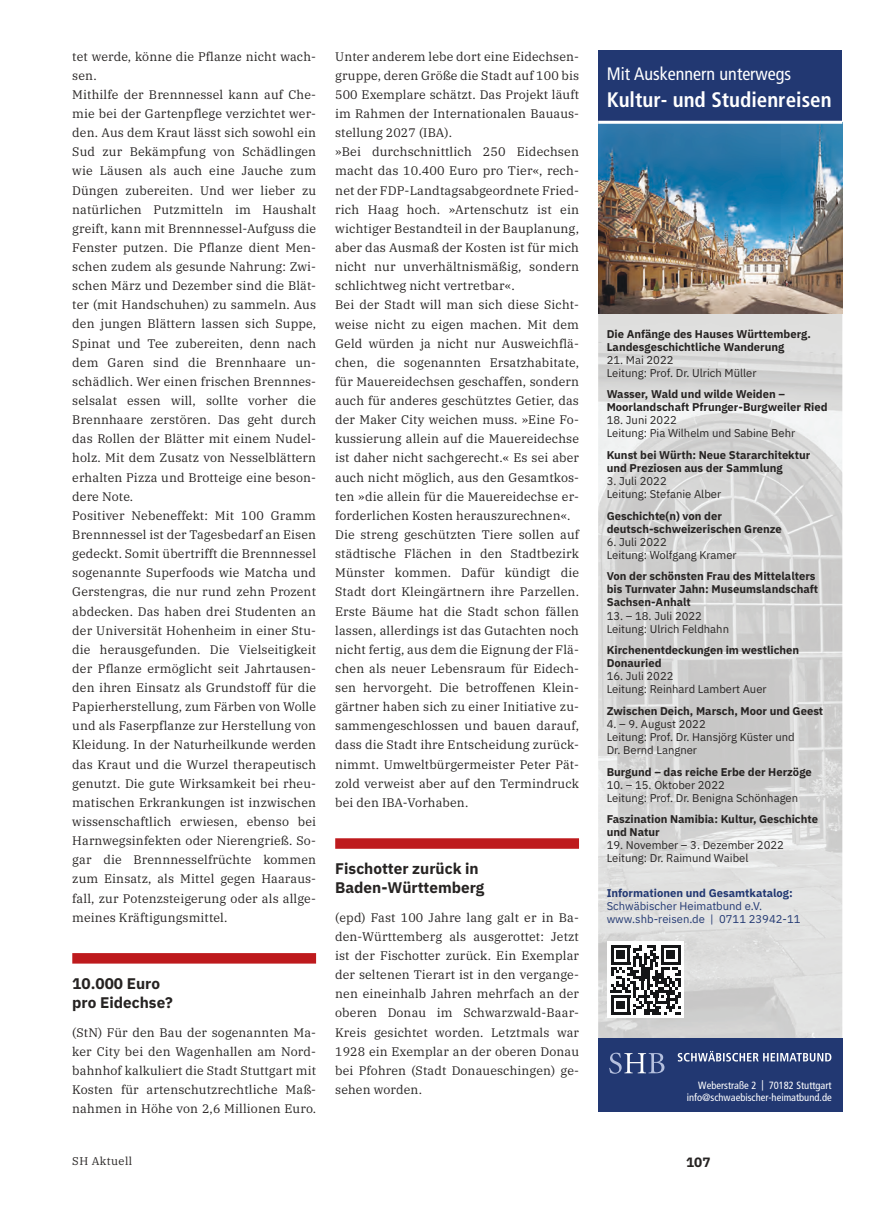
<style>
.page{position:relative;width:893px;height:1212px;background:#fff}
.page>*{position:absolute;margin:0;border:0;box-sizing:border-box;transform-origin:0 0}
.t1{font:21px "Frutiger Bold Cn 2";color:#fff}
.t2{font:18px "Frutiger Cn 3";color:#fff}
.t3{font:15.3px/18.5px "IBM Plex Sans Bold 22";color:#262322}
.t4{font:13.5px "IBM Plex Sans Bold 22";color:#262322}
.t5{font:12.3px/19.2px "IBM Plex Serif 22";letter-spacing:.01em;color:#262322}
.t6{font:11.25px/13px "IBM Plex Sans Bold 3";color:#262322}
.t7{font:11.25px/13px "IBM Plex Sans 3";color:#262322}
.t8{font:11.25px/13px "IBM Plex Sans 3";color:#223872}
.t9{font:11.25px "IBM Plex Sans Bold 3";color:#223872}
.t10{font:11.25px "IBM Plex Serif 2";letter-spacing:.04em;color:#262322}
.t11{font:10.5px/12.6px "Frutiger Cn 3";color:#fff;text-align:right}
</style>
<div class="page">
<div style="left:72px;top:953px;width:244px;height:10px;background:#be1a1d"></div>
<div style="left:335px;top:838px;width:244px;height:11px;background:#be1a1d"></div>
<img style="left:598px;top:124px;width:244px;height:914px">
<div style="left:598px;top:1038px;width:244px;height:74px;background:#223872"></div>
<svg style="left:609px;top:1053px;width:55px;height:21px"></svg>
<svg style="left:678px;top:1051px;width:153px;height:10px"></svg>
<div style="left:598px;top:50px;width:244px;height:73px;background:#223872"></div>
<hr style="left:598px;top:121px;width:244px;height:3px;background:#fff">
<div style="left:608px;top:942px;width:76px;height:76px;background:#fff"></div>
<svg style="left:611px;top:945px;width:70px;height:70px"></svg>
<p class="t5" style="left:72px;top:47px;width:245px">tet werde, könne die Pflanze nicht wach&shy;sen.<br>Mithilfe der Brennnessel kann auf Che&shy;mie bei der Gartenpflege verzichtet wer&shy;den. Aus dem Kraut lässt sich sowohl ein Sud zur Bekämpfung von Schädlingen wie Läusen als auch eine Jauche zum Düngen zubereiten. Und wer lieber zu natürlichen Putzmitteln im Haushalt greift, kann mit Brennnessel-Aufguss die Fenster putzen. Die Pflanze dient Men&shy;schen zudem als gesunde Nahrung: Zwi&shy;schen März und Dezember sind die Blät&shy;ter (mit Handschuhen) zu sammeln. Aus den jungen Blättern lassen sich Suppe, Spinat und Tee zubereiten, denn nach dem Garen sind die Brennhaare un&shy;schädlich. Wer einen frischen Brennnes&shy;selsalat essen will, sollte vorher die Brennhaare zerstören. Das geht durch das Rollen der Blätter mit einem Nudel&shy;holz. Mit dem Zusatz von Nesselblättern erhalten Pizza und Brotteige eine beson&shy;dere Note.<br>Positiver Nebeneffekt: Mit 100 Gramm Brennnessel ist der Tagesbedarf an Eisen gedeckt. Somit übertrifft die Brennnessel sogenannte Superfoods wie Matcha und Gerstengras, die nur rund zehn Prozent abdecken. Das haben drei Studenten an der Universität Hohenheim in einer Stu&shy;die herausgefunden. Die Vielseitigkeit der Pflanze ermöglicht seit Jahrtausen&shy;den ihren Einsatz als Grundstoff für die Papierherstellung, zum Färben von Wolle und als Faserpflanze zur Herstellung von Kleidung. In der Naturheilkunde werden das Kraut und die Wurzel therapeutisch genutzt. Die gute Wirksamkeit bei rheu&shy;matischen Erkrankungen ist inzwischen wissenschaftlich erwiesen, ebenso bei Harnwegsinfekten oder Nierengrieß. So&shy;gar die Brennnesselfrüchte kommen zum Einsatz, als Mittel gegen Haaraus&shy;fall, zur Potenzsteigerung oder als allge&shy;meines Kräftigungsmittel.</p>
<p class="t3" style="left:72px;top:975px;width:102px">10.000 Euro pro Eidechse?</p>
<p class="t5" style="left:72px;top:1023px;width:245px;text-align:justify">(StN) Für den Bau der sogenannten Ma&shy;ker City bei den Wagenhallen am Nord&shy;bahnhof kalkuliert die Stadt Stuttgart mit Kosten für artenschutzrechtliche Maß&shy;nahmen in Höhe von 2,6 Millionen Euro.</p>
<p class="t5" style="left:335px;top:47px;width:245px">Unter anderem lebe dort eine Eidechsen&shy;gruppe, deren Größe die Stadt auf 100 bis 500 Exemplare schätzt. Das Projekt läuft im Rahmen der Internationalen Bauaus&shy;stellung 2027 (IBA).<br>»Bei durchschnittlich 250 Eidechsen macht das 10.400 Euro pro Tier«, rech&shy;net der FDP-Landtagsabgeordnete Fried&shy;rich Haag hoch. »Artenschutz ist ein wichtiger Bestandteil in der Bauplanung, aber das Ausmaß der Kosten ist für mich nicht nur unverhältnismäßig, sondern schlicht weg nicht vertretbar«.<br>Bei der Stadt will man sich diese Sicht&shy;weise nicht zu eigen machen. Mit dem Geld würden ja nicht nur Ausweichflä&shy;chen, die sogenannten Ersatzhabitate, für Mauereidechsen geschaffen, sondern auch für anderes geschütztes Getier, das der Maker City weichen muss. »Eine Fo&shy;kussierung allein auf die Mauereidechse ist daher nicht sachgerecht.« Es sei aber auch nicht möglich, aus den Gesamtkos&shy;ten »die allein für die Mauereidechse er&shy;forderlichen Kosten herauszurechnen«.<br>Die streng geschützten Tiere sollen auf städtische Flächen in den Stadtbezirk Münster kommen. Dafür kündigt die Stadt dort Kleingärtnern ihre Parzellen.<br>Erste Bäume hat die Stadt schon fällen lassen, allerdings ist das Gutachten noch nicht fertig, aus dem die Eignung der Flä&shy;chen als neuer Lebensraum für Eidech&shy;sen hervorgeht. Die betroffenen Klein&shy;gärtner haben sich zu einer Initiative zu&shy;sammengeschlossen und bauen darauf, dass die Stadt ihre Entscheidung zurück&shy;nimmt. Umweltbürgermeister Peter Pät&shy;zold verweist aber auf den Termindruck bei den IBA-Vorhaben.</p>
<p class="t3" style="left:335px;top:860px;width:151px">Fischotter zurück in<br>Baden-Württemberg</p>
<p class="t5" style="left:335px;top:908px;width:245px;text-align:justify">(epd) Fast 100 Jahre lang galt er in Ba&shy;den-Württemberg als ausgerottet: Jetzt ist der Fischotter zurück. Ein Exemplar der seltenen Tierart ist in den vergange&shy;nen eineinhalb Jahren mehrfach an der oberen Donau im Schwarzwald-Baar-Kreis gesichtet worden. Letztmals war 1928 ein Exemplar an der oberen Donau bei Pfohren (Stadt Donaueschingen) ge&shy;sehen worden.</p>
<h2 class="t2" style="left:607px;top:66px;width:186px">Mit Auskennern unterwegs</h2>
<h1 class="t1" style="left:607px;top:88px;width:226px">Kultur- und Studienreisen</h1>
<p class="t6" style="left:607px;top:328px;width:206px">Die Anfänge des Hauses Württemberg.<br>Landesgeschichtliche Wanderung</p>
<p class="t7" style="left:607px;top:354px;width:151px">21. Mai 2022<br>Leitung: Prof. Dr. Ulrich Müller</p>
<p class="t6" style="left:607px;top:388px;width:222px">Wasser, Wald und wilde Weiden –<br>Moorlandschaft Pfrunger-Burgweiler Ried</p>
<p class="t7" style="left:607px;top:414px;width:190px">18. Juni 2022<br>Leitung: Pia Wilhelm und Sabine Behr</p>
<p class="t6" style="left:607px;top:449px;width:205px">Kunst bei Würth: Neue Stararchitektur und Preziosen aus der Sammlung</p>
<p class="t7" style="left:607px;top:475px;width:116px">3. Juli 2022<br>Leitung: Stefanie Alber</p>
<p class="t6" style="left:607px;top:510px;width:177px">Geschichte(n) von der deutsch-schweizerischen Grenze</p>
<p class="t7" style="left:607px;top:536px;width:132px">6. Juli 2022<br>Leitung: Wolfgang Kramer</p>
<p class="t6" style="left:607px;top:570px;width:213px">Von der schönsten Frau des Mittelalters bis Turnvater Jahn: Museumslandschaft<br>Sachsen-Anhalt</p>
<p class="t7" style="left:607px;top:610px;width:124px">13. – 18. Juli 2022<br>Leitung: Ulrich Feldhahn</p>
<p class="t6" style="left:607px;top:644px;width:194px">Kirchenentdeckungen im westlichen<br>Donauried</p>
<p class="t7" style="left:607px;top:670px;width:161px">16. Juli 2022<br>Leitung: Reinhard Lambert Auer</p>
<p class="t6" style="left:607px;top:705px;width:218px">Zwischen Deich, Marsch, Moor und Geest</p>
<p class="t7" style="left:607px;top:718px;width:190px">4. – 9. August 2022<br>Leitung: Prof. Dr. Hansjörg Küster und<br>Dr. Bernd Langner</p>
<p class="t6" style="left:607px;top:766px;width:207px">Burgund – das reiche Erbe der Herzöge</p>
<p class="t7" style="left:607px;top:779px;width:193px">10. – 15. Oktober 2022<br>Leitung: Prof. Dr. Benigna Schönhagen</p>
<p class="t6" style="left:607px;top:813px;width:213px">Faszination Namibia: Kultur, Geschichte und Natur</p>
<p class="t7" style="left:607px;top:839px;width:179px">19. November – 3. Dezember 2022<br>Leitung: Dr. Raimund Waibel</p>
<p class="t9" style="left:607px;top:888px;width:188px">Informationen und Gesamtkatalog:</p>
<p class="t8" style="left:607px;top:900px;width:195px">Schwäbischer Heimatbund e.V. www.shb-reisen.de | 0711 23942-11</p>
<p class="t11" style="left:687px;top:1080px;width:146px">Weberstraße 2 | 70182 Stuttgart info@schwaebischer-heimatbund.de</p>
<p class="t10" style="left:72px;top:1156px;width:61px">SH Aktuell</p>
<p class="t4" style="left:686px;top:1157px;width:26px">107</p>
</div>
